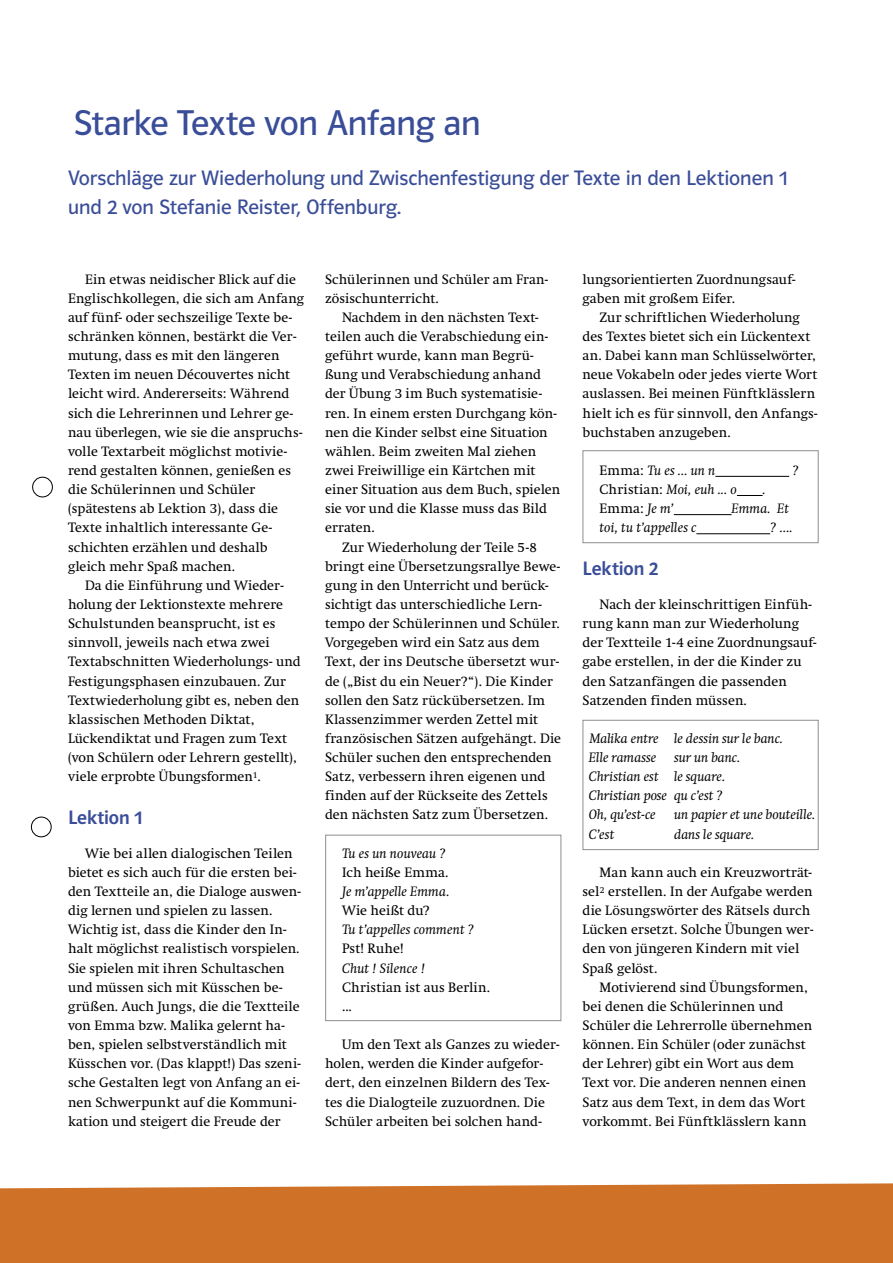
<style>
.page{position:relative;width:893px;height:1263px;background:#fff}
.page>*{position:absolute;margin:0;border:0;box-sizing:border-box;transform-origin:0 0}
.Überschrift{font:36px "Polo ST11 K Buch";letter-spacing:-.01em;color:#3a4d98}
.Vorspann_Polo{font:21px/28.5px "Polo ST11 K Buch";letter-spacing:-.005em;color:#3a4d98}
.Zwischenüber-1z{font:19.5px "Polo ST11 K Krftg";color:#3a4d98}
.Fließtext{font:13.5px/19.2px "Klett Swift";letter-spacing:.01em;color:#000}
.Fließtext-2{font:italic 13.5px/19.2px "Klett Swift";letter-spacing:.005em;color:#000}
.s1{font-style:normal}
.s2{font-style:italic}
</style>
<div class="page">
<div style="left:32px;top:477px;width:21px;height:20px;border:1px solid #000;border-radius:50%"></div>
<div style="left:31px;top:817px;width:21px;height:20px;border:1px solid #000;border-radius:50%"></div>
<div style="left:0;top:1183px;width:893px;height:80px;background:#cf7127"></div>
<hr style="left:715px;top:476px;width:74px;height:1px;background:#000">
<svg style="left:737px;top:495px;width:26px;height:1px"></svg>
<hr style="left:674px;top:514px;width:58px;height:1px;background:#000">
<hr style="left:696px;top:533px;width:74px;height:1px;background:#000">
<div style="left:325px;top:835px;width:236px;height:186px;border:1px solid #8e8e8e"></div>
<div style="left:583px;top:450px;width:236px;height:93px;border:1px solid #8e8e8e"></div>
<div style="left:583px;top:720px;width:236px;height:130px;border:1px solid #8e8e8e"></div>
<p class="Überschrift" style="left:73px;top:103px;width:409px">Starke Texte von Anfang an</p>
<p class="Vorspann_Polo" style="left:68px;top:164px;width:721px">Vorschläge zur Wiederholung und Zwischenfestigung der Texte in den Lektionen 1 und 2 von Stefanie Reister, Offenburg.</p>
<p class="Fließtext" style="left:68px;top:270px;width:237px;text-indent:17px">Ein etwas neidischer Blick auf die Englischkollegen, die sich am Anfang auf fünf- oder sechszeilige Texte be&shy;schränken können, bestärkt die Ver&shy;mutung, dass es mit den längeren Texten im neuen Découvertes nicht leicht wird. Andererseits: Während sich die Lehrerinnen und Lehrer ge&shy;nau überlegen, wie sie die anspruchs&shy;volle Textarbeit möglichst motivie&shy;rend gestalten können, genießen es die Schülerinnen und Schüler (spätestens ab Lektion 3), dass die Texte inhaltlich interessante Ge&shy;schichten erzählen und deshalb gleich mehr Spaß machen.</p>
<p class="Fließtext" style="left:68px;top:576px;width:234px;text-indent:17px">Da die Einführung und Wieder&shy;holung der Lektionstexte mehrere Schulstunden beansprucht, ist es sinnvoll, jeweils nach etwa zwei Textabschnitten Wiederholungs- und Festigungsphasen einzubauen. Zur Textwiederholung gibt es, neben den klassischen Methoden Diktat, Lückendiktat und Fragen zum Text (von Schülern oder Lehrern gestellt), viele erprobte Übungsformen<sup>1</sup>.</p>
<p class="Zwischenüber-1z" style="left:68px;top:806px;width:76px">Lektion 1</p>
<p class="Fließtext" style="left:68px;top:844px;width:234px;text-indent:17px">Wie bei allen dialogischen Teilen bietet es sich auch für die ersten bei&shy;den Textteile an, die Dialoge auswen&shy;dig lernen und spielen zu lassen.<br>Wichtig ist, dass die Kinder den In&shy;halt möglichst realistisch vorspielen.<br>Sie spielen mit ihren Schultaschen und müssen sich mit Küsschen be&shy;grüßen. Auch Jungs, die die Textteile von Emma bzw. Malika gelernt ha&shy;ben, spielen selbstverständlich mit Küsschen vor. (Das klappt!) Das szeni&shy;sche Gestalten legt von Anfang an ei&shy;nen Schwerpunkt auf die Kommuni&shy;kation und steigert die Freude der</p>
<p class="Fließtext" style="left:325px;top:270px;width:225px">Schülerinnen und Schüler am Fran&shy;zösischunterricht.</p>
<p class="Fließtext" style="left:325px;top:308px;width:237px;text-indent:17px">Nachdem in den nächsten Text&shy;teilen auch die Verabschiedung ein&shy;geführt wurde, kann man Begrü&shy;ßung und Verabschiedung anhand der Übung 3 im Buch systematisie&shy;ren. In einem ersten Durchgang kön&shy;nen die Kinder selbst eine Situation wählen. Beim zweiten Mal ziehen zwei Freiwillige ein Kärtchen mit einer Situation aus dem Buch, spielen sie vor und die Klasse muss das Bild erraten.</p>
<p class="Fließtext" style="left:325px;top:537px;width:238px;text-indent:17px">Zur Wiederholung der Teile 5-8 bringt eine Übersetzungsrallye Bewe&shy;gung in den Unterricht und berück&shy;sichtigt das unterschiedliche Lern&shy;tempo der Schülerinnen und Schüler.<br>Vorgegeben wird ein Satz aus dem Text, der ins Deutsche übersetzt wur&shy;de („Bist du ein Neuer?“). Die Kinder sollen den Satz rückübersetzen. Im Klassenzimmer werden Zettel mit französischen Sätzen aufgehängt. Die Schüler suchen den entsprechenden Satz, verbessern ihren eigenen und finden auf der Rückseite des Zettels den nächsten Satz zum Übersetzen.</p>
<p class="Fließtext-2" style="left:342px;top:843px;width:105px">Tu es un nouveau ?</p>
<p class="Fließtext" style="left:342px;top:863px;width:108px">Ich heiße Emma.</p>
<p class="Fließtext-2" style="left:342px;top:882px;width:109px">Je m’appelle Emma.</p>
<p class="Fließtext" style="left:342px;top:901px;width:89px">Wie heißt du?</p>
<p class="Fließtext-2" style="left:342px;top:920px;width:134px">Tu t’appelles comment ?</p>
<p class="Fließtext" style="left:342px;top:939px;width:63px">Pst! Ruhe!</p>
<p class="Fließtext-2" style="left:342px;top:958px;width:85px">Chut ! Silence !</p>
<p class="Fließtext" style="left:342px;top:977px;width:150px">Christian ist aus Berlin.</p>
<p class="Fließtext" style="left:342px;top:997px;width:11px">...</p>
<p class="Fließtext" style="left:325px;top:1035px;width:236px;text-indent:17px">Um den Text als Ganzes zu wieder&shy;holen, werden die Kinder aufgefor&shy;dert, den einzelnen Bildern des Tex&shy;tes die Dialogteile zuzuordnen. Die Schüler arbeiten bei solchen hand-</p>
<p class="Fließtext" style="left:583px;top:270px;width:214px">lungsorientierten Zuordnungsauf&shy;gaben mit großem Eifer.</p>
<p class="Fließtext" style="left:583px;top:308px;width:237px;text-indent:17px">Zur schriftlichen Wiederholung des Textes bietet sich ein Lückentext an. Dabei kann man Schlüsselwörter, neue Vokabeln oder jedes vierte Wort auslassen. Bei meinen Fünftklässlern hielt ich es für sinnvoll, den Anfangs&shy;buchstaben anzugeben.</p>
<p class="Fließtext-2" style="left:600px;top:461px;width:117px"><span class="s1">Emma:</span> Tu es ... un n</p>
<p class="Fließtext-2" style="left:792px;top:461px;width:8px">?</p>
<p class="Fließtext-2" style="left:600px;top:480px;width:139px"><span class="s1">Christian:</span> Moi, euh ... o</p>
<p class="Fließtext-2" style="left:763px;top:480px;width:5px">.</p>
<p class="Fließtext" style="left:600px;top:499px;width:76px">Emma: <span class="s2">Je m’</span></p>
<p class="Fließtext-2" style="left:732px;top:499px;width:59px">Emma. Et</p>
<p class="Fließtext-2" style="left:600px;top:518px;width:98px">toi, tu t’appelles c</p>
<p class="Fließtext-2" style="left:770px;top:518px;width:24px">? ....</p>
<p class="Zwischenüber-1z" style="left:583px;top:558px;width:77px">Lektion 2</p>
<p class="Fließtext" style="left:583px;top:595px;width:236px;text-indent:17px">Nach der kleinschrittigen Einfüh&shy;rung kann man zur Wiederholung der Textteile 1-4 eine Zuordnungsauf&shy;gabe erstellen, in der die Kinder zu den Satzanfängen die passenden Satzenden finden müssen.</p>
<p class="Fließtext-2" style="left:589px;top:729px;width:196px">Malika entre le dessin sur le banc.<br>Elle ramasse</p>
<p class="Fließtext-2" style="left:589px;top:748px;width:153px;text-indent:85px">sur un banc.<br>Christian est le square.<br>Christian pose qu c’est ?<br>Oh, qu’est-ce</p>
<p class="Fließtext-2" style="left:674px;top:805px;width:143px">un papier et une bouteille.</p>
<p class="Fließtext-2" style="left:589px;top:824px;width:27px">C’est</p>
<p class="Fließtext-2" style="left:674px;top:824px;width:82px">dans le square.</p>
<p class="Fließtext" style="left:583px;top:863px;width:232px;text-indent:17px">Man kann auch ein Kreuzworträt&shy;sel<sup>2</sup> erstellen. In der Aufgabe werden die Lösungswörter des Rätsels durch<br>Lücken ersetzt. Solche Übungen wer&shy;den von jüngeren Kindern mit viel<br>Spaß gelöst.</p>
<p class="Fließtext" style="left:583px;top:977px;width:231px;text-indent:17px">Motivierend sind Übungsformen, bei denen die Schülerinnen und Schüler die Lehrerrolle übernehmen können. Ein Schüler (oder zunächst der Lehrer) gibt ein Wort aus dem Text vor. Die anderen nennen einen Satz aus dem Text, in dem das Wort vorkommt. Bei Fünftklässlern kann</p>
</div>
